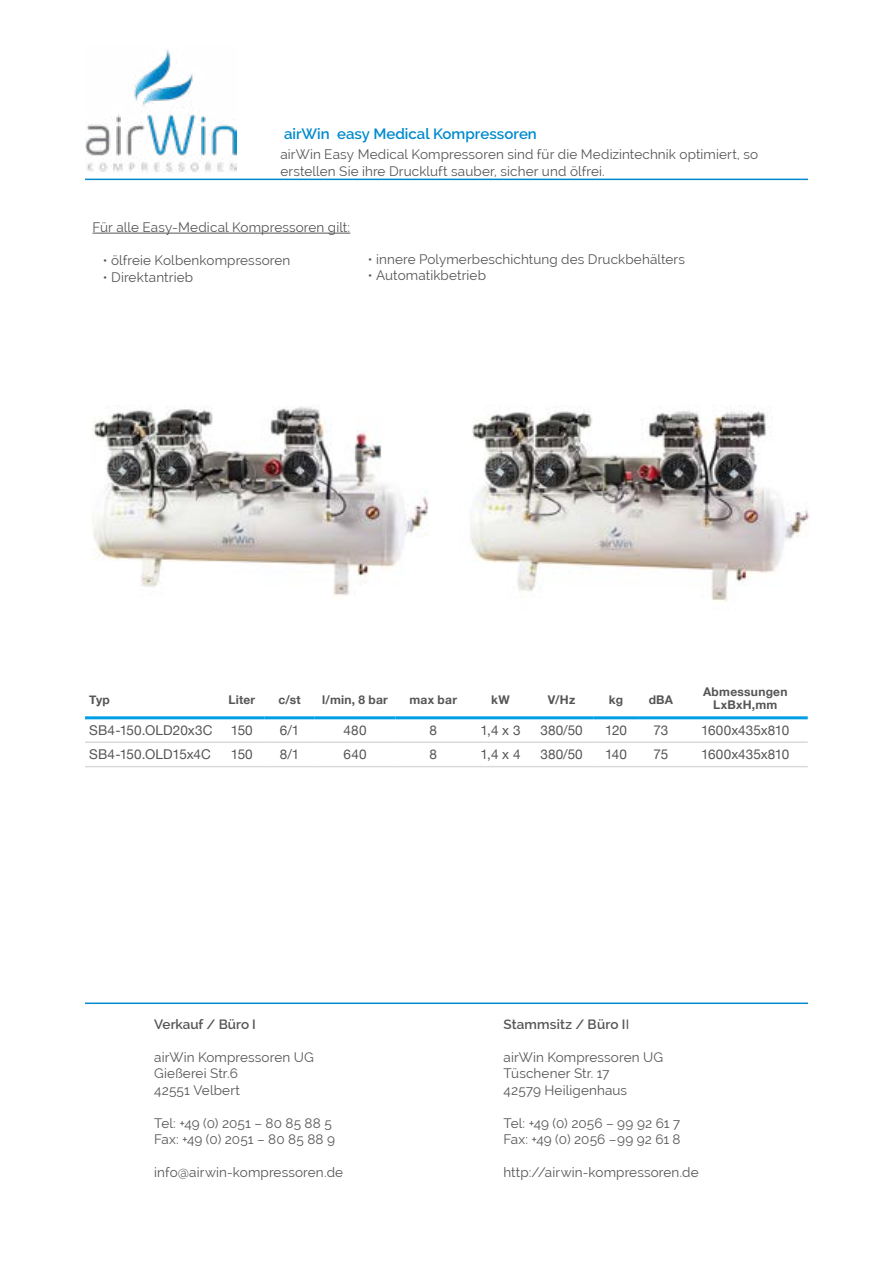
<style>
.page{position:relative;width:893px;height:1263px;background:#fff}
.page>*{position:absolute;margin:0;border:0;box-sizing:border-box;transform-origin:0 0}
.t1{font:600 15px "Raleway";color:#008ace}
.t2{font:13.5px/16.5px "Raleway";letter-spacing:.01em;color:#565655}
.t3{font:13.5px "Helvetica Neue";letter-spacing:.005em;color:#565655}
.t4{font:600 13.5px "Raleway";letter-spacing:.005em;color:#565655}
.t5{font:700 12px/13.5px "Helvetica Neue";letter-spacing:.02em;color:#565655;text-align:center}
.s1{font-weight:500}
</style>
<div class="page">
<img style="left:85px;top:49px;width:152px;height:123px">
<hr style="left:85px;top:179px;width:723px;height:1px;background:#008ace">
<hr style="left:85px;top:1002px;width:723px;height:2px;background:#008ace">
<hr style="left:92px;top:233px;width:258px;height:1px;background:#565655">
<img style="left:93px;top:406px;width:336px;height:190px">
<img style="left:471px;top:405px;width:338px;height:197px">
<hr style="left:85px;top:716px;width:134px;height:3px;background:#009ee3">
<hr style="left:219px;top:716px;width:46px;height:3px;background:#009ee3">
<hr style="left:265px;top:716px;width:50px;height:3px;background:#009ee3">
<hr style="left:315px;top:716px;width:80px;height:3px;background:#009ee3">
<hr style="left:395px;top:716px;width:76px;height:3px;background:#009ee3">
<hr style="left:471px;top:716px;width:59px;height:3px;background:#009ee3">
<hr style="left:530px;top:716px;width:63px;height:3px;background:#009ee3">
<hr style="left:593px;top:716px;width:46px;height:3px;background:#009ee3">
<hr style="left:639px;top:716px;width:44px;height:3px;background:#009ee3">
<hr style="left:683px;top:716px;width:125px;height:3px;background:#009ee3">
<hr style="left:85px;top:741px;width:134px;height:2px;background:#d9dada">
<hr style="left:219px;top:741px;width:46px;height:2px;background:#d9dada">
<hr style="left:265px;top:741px;width:50px;height:2px;background:#d9dada">
<hr style="left:315px;top:741px;width:80px;height:2px;background:#d9dada">
<hr style="left:395px;top:741px;width:76px;height:2px;background:#d9dada">
<hr style="left:471px;top:741px;width:59px;height:2px;background:#d9dada">
<hr style="left:530px;top:741px;width:63px;height:2px;background:#d9dada">
<hr style="left:593px;top:741px;width:46px;height:2px;background:#d9dada">
<hr style="left:639px;top:741px;width:44px;height:2px;background:#d9dada">
<hr style="left:683px;top:741px;width:125px;height:2px;background:#d9dada">
<hr style="left:85px;top:766px;width:134px;height:1px;background:#d9dada">
<hr style="left:219px;top:766px;width:46px;height:1px;background:#d9dada">
<hr style="left:265px;top:766px;width:50px;height:1px;background:#d9dada">
<hr style="left:315px;top:766px;width:80px;height:1px;background:#d9dada">
<hr style="left:395px;top:766px;width:76px;height:1px;background:#d9dada">
<hr style="left:471px;top:766px;width:59px;height:1px;background:#d9dada">
<hr style="left:530px;top:766px;width:63px;height:1px;background:#d9dada">
<hr style="left:593px;top:766px;width:46px;height:1px;background:#d9dada">
<hr style="left:639px;top:766px;width:44px;height:1px;background:#d9dada">
<hr style="left:683px;top:766px;width:125px;height:1px;background:#d9dada">
<p class="t1" style="left:284px;top:125px;width:254px">airWin easy Medical Kompressoren</p>
<p class="t2" style="left:280px;top:146px;width:479px">airWin Easy Medical Kompressoren sind für die Medizintechnik optimiert, so erstellen Sie ihre Druckluft sauber, sicher und ölfrei.</p>
<p class="t2" style="left:92px;top:219px;width:259px">Für alle Easy-Medical Kompressoren gilt:</p>
<p class="t2" style="left:103px;top:252px;width:189px">• ölfreie Kolbenkompressoren</p>
<p class="t2" style="left:103px;top:269px;width:92px">• Direktantrieb</p>
<p class="t2" style="left:368px;top:251px;width:319px">• innere Polymerbeschichtung des Druckbehälters</p>
<p class="t2" style="left:368px;top:267px;width:120px">• Automatikbetrieb</p>
<p class="t5" style="left:89px;top:694px;width:22px">Typ</p>
<p class="t5" style="left:228px;top:694px;width:28px">Liter</p>
<p class="t5" style="left:279px;top:694px;width:24px">c/st</p>
<p class="t5" style="left:322px;top:694px;width:67px">l/min, 8 bar</p>
<p class="t5" style="left:409px;top:694px;width:49px">max bar</p>
<p class="t5" style="left:491px;top:694px;width:20px">kW</p>
<p class="t5" style="left:548px;top:694px;width:29px">V/Hz</p>
<p class="t5" style="left:609px;top:694px;width:16px">kg</p>
<p class="t5" style="left:649px;top:694px;width:26px">dBA</p>
<p class="t5" style="left:703px;top:685px;width:86px">Abmessungen<br>LxBxH,mm</p>
<p class="t3" style="left:89px;top:720px;width:125px">SB4-150.OLD20x3C</p>
<p class="t3" style="left:231px;top:720px;width:23px">150</p>
<p class="t3" style="left:280px;top:720px;width:21px">6/1</p>
<p class="t3" style="left:344px;top:720px;width:24px">480</p>
<p class="t3" style="left:429px;top:720px;width:9px">8</p>
<p class="t3" style="left:480px;top:720px;width:42px">1,4 x 3</p>
<p class="t3" style="left:540px;top:720px;width:44px">380/50</p>
<p class="t3" style="left:605px;top:720px;width:23px">120</p>
<p class="t3" style="left:653px;top:720px;width:16px">73</p>
<p class="t3" style="left:701px;top:720px;width:90px">1600x435x810</p>
<p class="t3" style="left:89px;top:745px;width:123px">SB4-150.OLD15x4C</p>
<p class="t3" style="left:231px;top:745px;width:23px">150</p>
<p class="t3" style="left:280px;top:745px;width:21px">8/1</p>
<p class="t3" style="left:344px;top:745px;width:24px">640</p>
<p class="t3" style="left:429px;top:745px;width:9px">8</p>
<p class="t3" style="left:480px;top:745px;width:42px">1,4 x 4</p>
<p class="t3" style="left:540px;top:745px;width:44px">380/50</p>
<p class="t3" style="left:605px;top:745px;width:23px">140</p>
<p class="t3" style="left:653px;top:745px;width:16px">75</p>
<p class="t3" style="left:701px;top:745px;width:90px">1600x435x810</p>
<p class="t4" style="left:154px;top:1016px;width:103px">Verkauf / Büro I</p>
<p class="t2" style="left:154px;top:1049px;width:161px">airWin Kompressoren UG<br>Gießerei Str.6<br>42551 Velbert</p>
<p class="t2" style="left:154px;top:1115px;width:182px">Tel: +49 (0) 2051 – 80 85 88 5<br>Fax: +49 (0) 2051 – 80 85 88 9</p>
<p class="t2" style="left:154px;top:1164px;width:190px">info@airwin-kompressoren.de</p>
<p class="t4" style="left:503px;top:1016px;width:127px">Stammsitz / Büro I<span class="s1">I</span></p>
<p class="t2" style="left:503px;top:1049px;width:161px">airWin Kompressoren UG<br>Tüschener Str. 17<br>42579 Heiligenhaus</p>
<p class="t2" style="left:503px;top:1115px;width:179px">Tel: +49 (0) 2056 – 99 92 61 7<br>Fax: +49 (0) 2056 –99 92 61 8</p>
<p class="t2" style="left:503px;top:1164px;width:197px">http://airwin-kompressoren.de</p>
</div>
